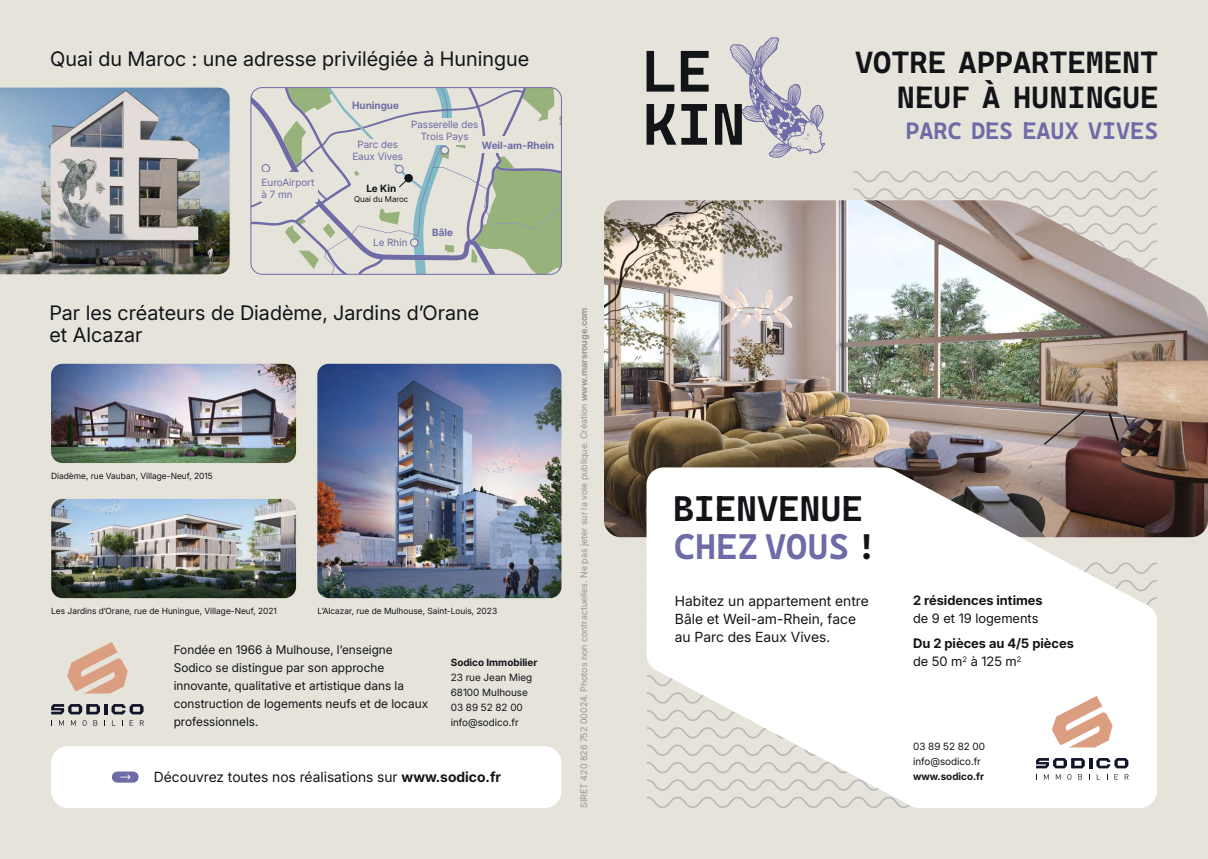
<style>
.page{position:relative;width:1208px;height:859px;background:#e6e3db}
.page>*{position:absolute;margin:0;border:0;box-sizing:border-box;transform-origin:0 0}
.t1{font:36px/38px "Cascadia Mono";color:#121417}
.t2{font:31px/35px "Cascadia Mono";color:#121417;text-align:right}
.t3{font:24px "Cascadia Mono";color:#6e6ba6}
.t4{font:20px/22px "Inter 18 pt";color:#121417}
.t5{font:14px/18px "Inter 18 pt";color:#121417}
.t6{font:700 13px/18px "Inter 18 pt";color:#121417}
.t7{font:13px "Inter 18 pt";color:#121417}
.t8{font:12px/18px "Inter 18 pt";color:#121417}
.t9{font:10px/15px "Inter 18 pt";color:#121417}
.t10{font:10px/12px "Inter 18 pt";color:#6e6ba6;text-align:center}
.t11{font:700 10px "Inter 18 pt";color:#121417}
.t12{font:700 10px "Inter 18 pt";color:#6e6ba6}
.t13{font:9px "Inter 18 pt";color:#939598}
.t14{font:8.5px "Inter 18 pt";color:#121417}
.t15{font:8px "Inter 18 pt";color:#121417}
.s1{font-weight:700}
.s2{color:#6e6ba6}
.s3{font-weight:400}
</style>
<div class="page">
<svg style="left:252px;top:89px;width:309px;height:184px"></svg>
<svg style="left:853px;top:171px;width:304px;height:11px"></svg>
<svg style="left:853px;top:188px;width:304px;height:12px"></svg>
<svg style="left:646px;top:797px;width:263px;height:11px"></svg>
<img style="left:604px;top:200px;width:604px;height:337px">
<div style="left:901px;top:603px;width:256px;height:205px;background:#fff;border-radius:17px"></div>
<svg style="left:655px;top:791px;width:252px;height:13px"></svg>
<div style="left:51px;top:746px;width:510px;height:62px;background:#fff;border-radius:17px"></div>
<svg style="left:67px;top:642px;width:61px;height:51px"></svg>
<svg style="left:59px;top:720px;width:5px;height:6px"></svg>
<svg style="left:71px;top:720px;width:5px;height:6px"></svg>
<svg style="left:83px;top:720px;width:4px;height:6px"></svg>
<svg style="left:93px;top:720px;width:4px;height:6px"></svg>
<svg style="left:130px;top:720px;width:3px;height:6px"></svg>
<svg style="left:140px;top:720px;width:4px;height:6px"></svg>
<svg style="left:51px;top:704px;width:93px;height:10px"></svg>
<svg style="left:646px;top:470px;width:511px;height:321px"></svg>
<img style="left:0;top:88px;width:230px;height:186px">
<div style="left:112px;top:771px;width:27px;height:12px;background:#6e6ba6;border-radius:6px"></div>
<svg style="left:120px;top:774px;width:10px;height:6px"></svg>
<div style="left:261px;top:164px;width:9px;height:8px;border:1px solid #6e6ba6;border-radius:50%"></div>
<div style="left:408px;top:118px;width:73px;height:27px;background:#e6e3db"></div>
<img style="left:51px;top:499px;width:245px;height:99px">
<img style="left:51px;top:364px;width:245px;height:99px">
<img style="left:317px;top:364px;width:244px;height:234px">
<svg style="left:471px;top:156px;width:90px;height:117px"></svg>
<div style="left:261px;top:172px;width:57px;height:30px;background:#e6e3db"></div>
<div style="left:481px;top:136px;width:74px;height:16px;background:#e6e3db"></div>
<svg style="left:646px;top:51px;width:28px;height:41px"></svg>
<svg style="left:681px;top:51px;width:27px;height:41px"></svg>
<svg style="left:646px;top:104px;width:61px;height:41px"></svg>
<svg style="left:715px;top:37px;width:110px;height:121px"></svg>
<svg style="left:280px;top:89px;width:185px;height:184px"></svg>
<div style="left:346px;top:139px;width:63px;height:24px;background:#e6e3db"></div>
<div style="left:352px;top:100px;width:47px;height:9px;background:#e6e3db"></div>
<div style="left:250px;top:87px;width:312px;height:188px;border:1px solid #6e6ba6;border-radius:11px"></div>
<h3 class="t4" style="left:50px;top:47px;width:480px">Quai du Maroc : une adresse privilégiée à Huningue</h3>
<p class="t10" style="left:261px;top:176px;width:54px;text-align:left">EuroAirport à 7 mn</p>
<p class="t12" style="left:352px;top:98px;width:48px">Huningue</p>
<p class="t10" style="left:352px;top:138px;width:52px">Parc des<br>Eaux Vives</p>
<p class="t10" style="left:411px;top:118px;width:69px">Passerelle des<br>Trois Pays</p>
<p class="t12" style="left:482px;top:138px;width:74px">Weil-am-Rhein</p>
<p class="t11" style="left:366px;top:180px;width:31px">Le Kin</p>
<p class="t15" style="left:354px;top:193px;width:56px">Quai du Maroc</p>
<p class="t10" style="left:373px;top:236px;width:36px">Le Rhin</p>
<p class="t12" style="left:432px;top:225px;width:22px">Bâle</p>
<h3 class="t4" style="left:49px;top:302px;width:431px">Par les créateurs de Diadème, Jardins d’Orane et Alcazar</h3>
<p class="t14" style="left:51px;top:470px;width:163px">Diadème, rue Vauban, Village-Neuf, 2015</p>
<p class="t14" style="left:51px;top:605px;width:227px">Les Jardins d’Orane, rue de Huningue, Village-Neuf, 2021</p>
<p class="t14" style="left:317px;top:605px;width:181px">L’Alcazar, rue de Mulhouse, Saint-Louis, 2023</p>
<p class="t8" style="left:174px;top:640px;width:256px">Fondée en 1966 à Mulhouse, l’enseigne Sodico se distingue par son approche innovante, qualitative et artistique dans la construction de logements neufs et de locaux professionnels.</p>
<p class="t11" style="left:451px;top:655px;width:88px">Sodico Immobilier</p>
<p class="t9" style="left:451px;top:669px;width:83px">23 rue Jean Mieg<br>68100 Mulhouse<br>03 89 52 82 00 info@sodico.fr</p>
<p class="t5" style="left:154px;top:768px;width:349px">Découvrez toutes nos réalisations sur <span class="s1">www.sodico.fr</span></p>
<p class="t13" style="left:577px;top:808px;width:502px;rotate:-90deg">SIRET 420 826 752 00024. Photos non contractuelles. Ne pas jeter sur la voie publique. Création <span class="s1">www.marsrouge.com</span></p>
<h2 class="t2" style="left:855px;top:45px;width:305px">VOTRE APPARTEMENT<br>NEUF À HUNINGUE</h2>
<h3 class="t3" style="left:905px;top:112px;width:254px">PARC DES EAUX VIVES</h3>
<h1 class="t1" style="left:673px;top:490px;width:206px">BIENVENUE<br><span class="s2">CHEZ VOUS</span> !</h1>
<p class="t5" style="left:675px;top:591px;width:195px">Habitez un appartement entre<br>Bâle et Weil-am-Rhein, face au Parc des Eaux Vives.</p>
<p class="t6" style="left:913px;top:591px;width:131px">2 résidences intimes</p>
<p class="t7" style="left:913px;top:609px;width:127px">de 9 et 19 logements</p>
<p class="t6" style="left:913px;top:634px;width:162px">Du 2 pièces au 4/5 pièces <span class="s3">de 50 m</span><sup>2</sup> <span class="s3">à 125 m</span><sup>2</sup></p>
<p class="t9" style="left:913px;top:738px;width:74px">03 89 52 82 00 info@sodico.fr</p>
<p class="t11" style="left:913px;top:768px;width:73px">www.sodico.fr</p>
</div>
